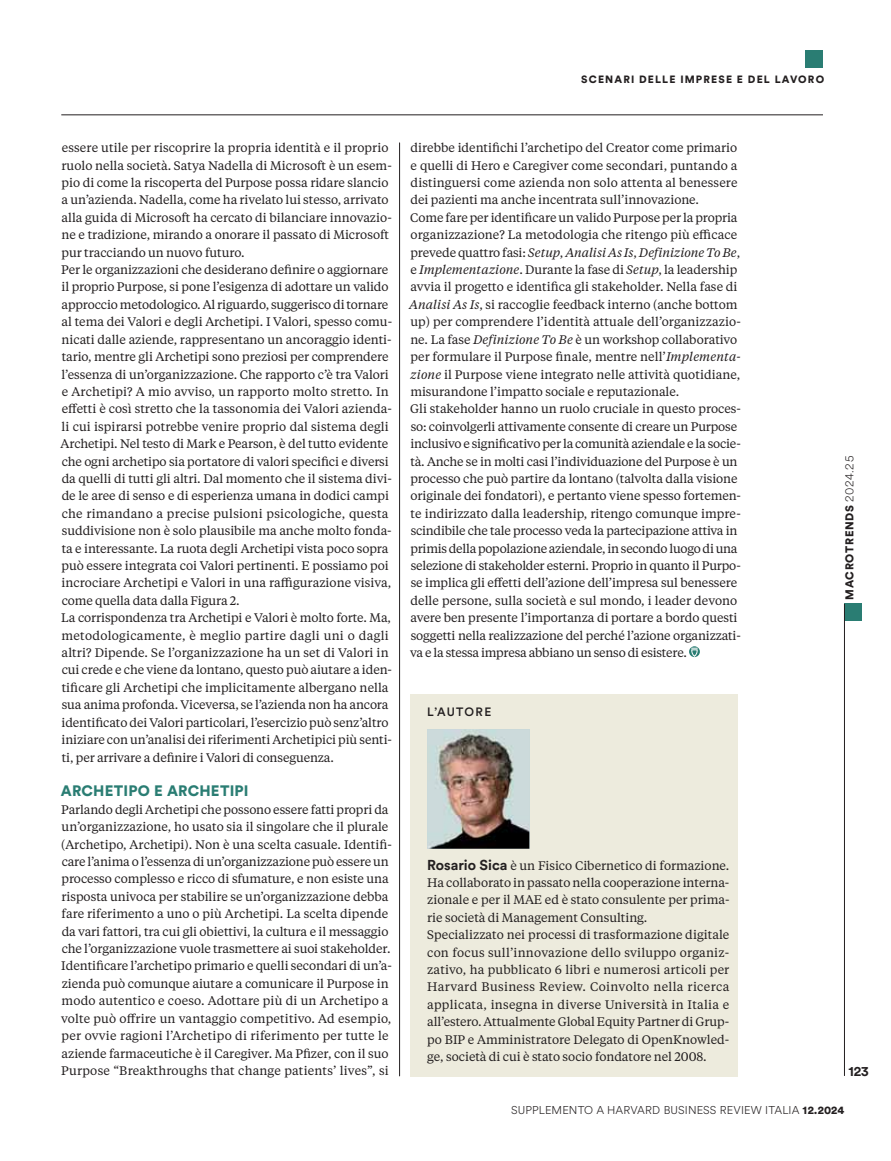
<style>
.page{position:relative;width:891px;height:1161px;background:#fff}
.page>*{position:absolute;margin:0;border:0;box-sizing:border-box;transform-origin:0 0}
.t1{font:900 15px "Circular Std";letter-spacing:.01em;color:#2a7d73}
.t2{font:700 13.8px "Circular Std";color:#231f20}
.t3{font:12.3px/17.4px "Tiempos Text";letter-spacing:-.005em;color:#231f20}
.t4{font:500 12px "Circular Std";letter-spacing:.11em;color:#231f20}
.t5{font:300 11.25px "Circular Spotify Text";letter-spacing:.01em;color:#231f20}
.t6{font:900 11.25px "Circular Std";letter-spacing:.06em;color:#231f20}
.t7{font:900 10.5px "Circular Std";letter-spacing:.11em;color:#231f20}
.s1{font-style:italic}
.s2{font-family:"Circular Std";font-weight:700;font-size:14.25px}
.s3{font-family:"Circular Spotify Text";font-weight:300}
.s4{font-family:"Circular Std";font-weight:900}
</style>
<div class="page">
<div style="left:844px;top:604px;width:17px;height:17px;background:#2a7d73"></div>
<hr style="left:844px;top:604px;width:1px;height:471px;background:#231f20">
<hr style="left:61px;top:115px;width:761px;height:1px;background:#231f20">
<div style="left:805px;top:51px;width:17px;height:17px;background:#2a7d73"></div>
<svg style="left:689px;top:646px;width:10px;height:11px"></svg>
<svg style="left:690px;top:647px;width:8px;height:10px"></svg>
<hr style="left:399px;top:143px;width:1px;height:932px;background:#231f20">
<div style="left:410px;top:694px;width:327px;height:381px;background:#edebdd"></div>
<img style="left:427px;top:729px;width:102px;height:119px">
<p class="t7" style="left:581px;top:74px;width:244px">SCENARI DELLE IMPRESE E DEL LAVORO</p>
<p class="t3" style="left:61px;top:140px;width:333px">essere utile per riscoprire la propria identità e il proprio ruolo nella società. Satya Nadella di Microsoft è un esem&shy;pio di come la riscoperta del Purpose possa ridare slancio a un’azienda. Nadella, come ha rivelato lui stesso, arrivato alla guida di Microsoft ha cercato di bilanciare innovazio&shy;ne e tradizione, mirando a onorare il passato di Microsoft pur tracciando un nuovo futuro.<br>Per le organizzazioni che desiderano definire o aggiornare il proprio Purpose, si pone l’esigenza di adottare un valido approccio metodologico. Al riguardo, suggerisco di tornare al tema dei Valori e degli Archetipi. I Valori, spesso comu&shy;nicati dalle aziende, rappresentano un ancoraggio identi&shy;tario, mentre gli Archetipi sono preziosi per comprendere l’essenza di un’organizzazione. Che rapporto c’è tra Valori e Archetipi? A mio avviso, un rapporto molto stretto. In effetti è così stretto che la tassonomia dei Valori azienda&shy;li cui ispirarsi potrebbe venire proprio dal sistema degli Archetipi. Nel testo di Mark e Pearson, è del tutto evidente che ogni archetipo sia portatore di valori specifici e diversi da quelli di tutti gli altri. Dal momento che il sistema divi&shy;de le aree di senso e di esperienza umana in dodici campi che rimandano a precise pulsioni psicologiche, questa suddivisione non è solo plausibile ma anche molto fonda&shy;ta e interessante. La ruota degli Archetipi vista poco sopra può essere integrata coi Valori pertinenti. E possiamo poi incrociare Archetipi e Valori in una raffigurazione visiva, come quella data dalla Figura 2.<br>La corrispondenza tra Archetipi e Valori è molto forte. Ma, metodologicamente, è meglio partire dagli uni o dagli altri? Dipende. Se l’organizzazione ha un set di Valori in cui crede e che viene da lontano, questo può aiutare a iden&shy;tificare gli Archetipi che implicitamente albergano nella sua anima profonda. Viceversa, se l’azienda non ha ancora identificato dei Valori particolari, l’esercizio può senz’altro iniziare con un’analisi dei riferimenti Archetipici più senti&shy;ti, per arrivare a definire i Valori di conseguenza.</p>
<p class="t1" style="left:61px;top:782px;width:189px">ARCHETIPO E ARCHETIPI</p>
<p class="t3" style="left:61px;top:801px;width:332px">Parlando degli Archetipi che possono essere fatti propri da un’organizzazione, ho usato sia il singolare che il plurale (Archetipo, Archetipi). Non è una scelta casuale. Identifi&shy;care l’anima o l’essenza di un’organizzazione può essere un processo complesso e ricco di sfumature, e non esiste una risposta univoca per stabilire se un’organizzazione debba fare riferimento a uno o più Archetipi. La scelta dipende da vari fattori, tra cui gli obiettivi, la cultura e il messaggio che l’organizzazione vuole trasmettere ai suoi stakeholder.<br>Identificare l’archetipo primario e quelli secondari di un’a&shy;zienda può comunque aiutare a comunicare il Purpose in modo autentico e coeso. Adottare più di un Archetipo a volte può offrire un vantaggio competitivo. Ad esempio, per ovvie ragioni l’Archetipo di riferimento per tutte le aziende farmaceutiche è il Caregiver. Ma Pfizer, con il suo Purpose “Breakthroughs that change patients’ lives”, si</p>
<p class="t3" style="left:409px;top:140px;width:333px">direbbe identifichi l’archetipo del Creator come primario e quelli di Hero e Caregiver come secondari, puntando a distinguersi come azienda non solo attenta al benessere dei pazienti ma anche incentrata sull’innovazione.<br>Come fare per identificare un valido Purpose per la propria organizzazione? La metodologia che ritengo più efficace prevede quattro fasi: <span class="s1">Setup</span>, <span class="s1">Analisi As Is</span>, <span class="s1">Definizione To Be</span>, e <span class="s1">Implementazione</span>. Durante la fase di <span class="s1">Setup</span>, la leadership avvia il progetto e identifica gli stakeholder. Nella fase di <span class="s1">Analisi As Is</span>, si raccoglie feedback interno (anche bottom up) per comprendere l’identità attuale dell’organizzazio&shy;ne. La fase <span class="s1">Definizione To Be</span> è un workshop collaborativo per formulare il Purpose finale, mentre nell’<span class="s1">Implementa&shy;zione</span> il Purpose viene integrato nelle attività quotidiane, misurandone l’impatto sociale e reputazionale.<br>Gli stakeholder hanno un ruolo cruciale in questo proces&shy;so: coinvolgerli attivamente consente di creare un Purpose inclusivo e significativo per la comunità aziendale e la socie&shy;tà. Anche se in molti casi l’individuazione del Purpose è un processo che può partire da lontano (talvolta dalla visione originale dei fondatori), e pertanto viene spesso fortemen&shy;te indirizzato dalla leadership, ritengo comunque impre&shy;scindibile che tale processo veda la partecipazione attiva in primis della popolazione aziendale, in secondo luogo di una selezione di stakeholder esterni. Proprio in quanto il Purpo&shy;se implica gli effetti dell’azione dell’impresa sul benessere delle persone, sulla società e sul mondo, i leader devono avere ben presente l’importanza di portare a bordo questi soggetti nella realizzazione del perché l’azione organizzati&shy;va e la stessa impresa abbiano un senso di esistere.</p>
<p class="t4" style="left:427px;top:707px;width:66px">L’AUTORE</p>
<p class="t3" style="left:427px;top:857px;width:304px"><span class="s2">Rosario Sica</span> è un Fisico Cibernetico di formazione.<br>Ha collaborato in passato nella cooperazione interna&shy;zionale e per il MAE ed è stato consulente per prima&shy;rie società di Management Consulting.<br>Specializzato nei processi di trasformazione digitale con focus sull’innovazione dello sviluppo organiz&shy;zativo, ha pubblicato 6 libri e numerosi articoli per Harvard Business Review. Coinvolto nella ricerca applicata, insegna in diverse Università in Italia e all’estero. Attualmente Global Equity Partner di Grup&shy;po BIP e Amministratore Delegato di OpenKnowled&shy;ge, società di cui è stato socio fondatore nel 2008.</p>
<p class="t6" style="left:842px;top:599px;width:145px;rotate:-90deg">MACROTRENDS <span class="s3">2024.25</span></p>
<p class="t2" style="left:848px;top:1066px;width:22px">123</p>
<p class="t5" style="left:511px;top:1105px;width:334px">SUPPLEMENTO A HARVARD BUSINESS REVIEW ITALIA <span class="s4">12.2024</span></p>
</div>
